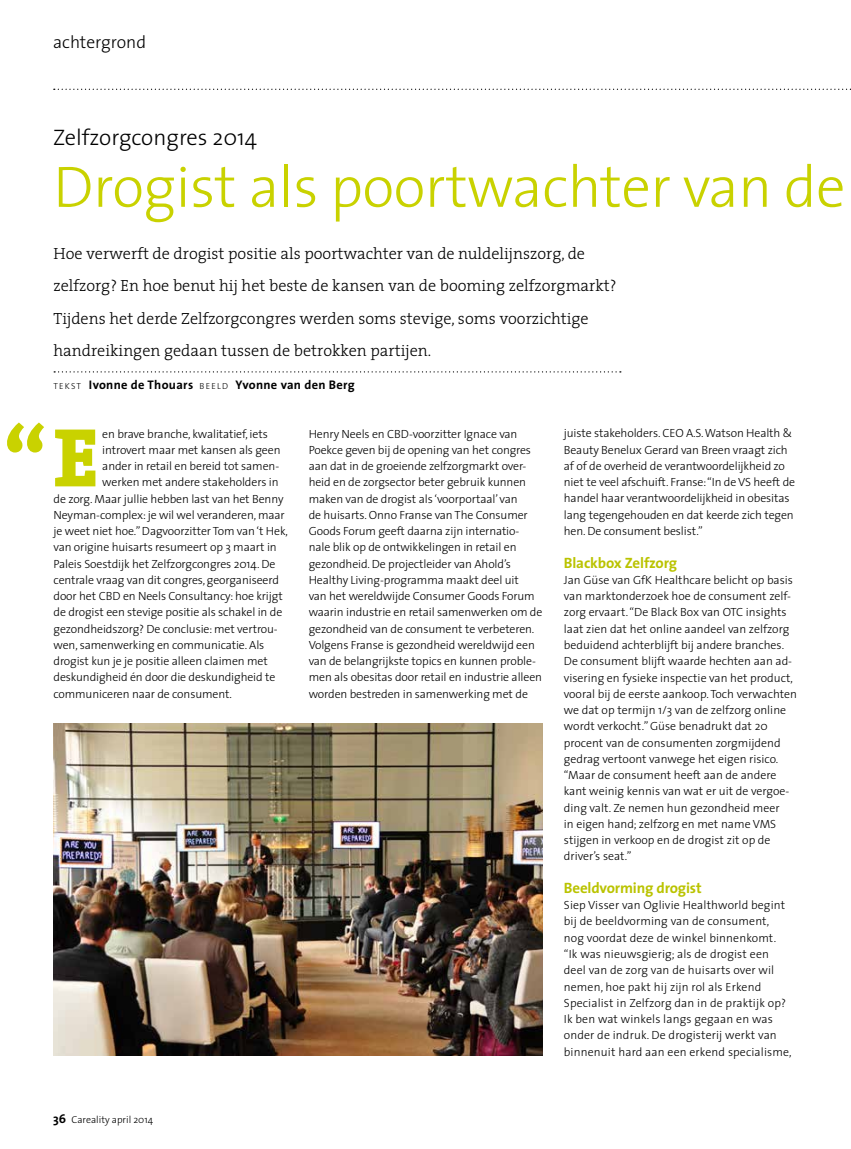
<style>
.page{position:relative;width:851px;height:1149px;background:#fff}
.page>*{position:absolute;margin:0;border:0;box-sizing:border-box;transform-origin:0 0}
.t1{font:800 84.12px "The Serif";color:#c9d200}
.t2{font:300 58.75px "The Sans";letter-spacing:-.01em;color:#c9d200}
.t3{font:300 22.5px "The Sans";color:#000}
.t4{font:300 17.5px "The Sans";color:#000}
.t5{font:300 16.25px/32.5px "The Serif";color:#000}
.t6{font:700 15px "The Sans";letter-spacing:-.01em;color:#bac300}
.t7{font:700 12.5px "The Sans";letter-spacing:.025em;color:#000}
.t8{font:300 11.88px/16.2px "The Sans";letter-spacing:-.01em;color:#000}
.t9{font:300 11.88px/16.2px "The Sans";letter-spacing:.01em;color:#000}
.t10{font:300 10px "The Sans";color:#000}
.s1{font-weight:300;font-size:8.75px}
.s2{font-weight:700;font-size:12.5px}
</style>
<div class="page">
<svg style="left:54px;top:89px;width:797px;height:1px"></svg>
<svg style="left:54px;top:371px;width:566px;height:1px"></svg>
<img style="left:53px;top:723px;width:489px;height:332px">
<p class="t4" style="left:53px;top:28px;width:94px">achtergrond</p>
<p class="t3" style="left:53px;top:119px;width:205px">Zelfzorgcongres 2014</p>
<p class="t2" style="left:53px;top:138px;width:793px">Drogist als poortwachter van de</p>
<p class="t5" style="left:53px;top:236px;width:564px">Hoe verwerft de drogist positie als poortwachter van de nuldelijnszorg, de zelfzorg? En hoe benut hij het beste de kansen van de booming zelfzorgmarkt?<br>Tijdens het derde Zelfzorgcongres werden soms stevige, soms voorzichtige handreikingen gedaan tussen de betrokken partijen.</p>
<p class="t7" style="left:53px;top:374px;width:303px"><span class="s1">TE KST</span> Ivonne de Thouars <span class="s1">B E E L D</span> Yvonne van den Berg</p>
<p class="t1" style="left:3px;top:387px;width:97px">“E</p>
<p class="t8" style="left:102px;top:425px;width:167px">en brave branche, kwalitatief, iets</p>
<p class="t8" style="left:308px;top:425px;width:235px">Henry Neels en CBD-voorzitter Ignace van Poekce geven bij de opening van het congres aan dat in de groeiende zelfzorgmarkt over&shy;heid en de zorgsector beter gebruik kunnen maken van de drogist als ‘voorportaal’ van<br>de huisarts. Onno Franse van The Consumer Goods Forum geeft daarna zijn internatio&shy;nale blik op de ontwikkelingen in retail en gezondheid. De projectleider van Ahold’s Healthy Living-programma maakt deel uit<br>van het wereldwijde Consumer Goods Forum waarin industrie en retail samenwerken om de gezondheid van de consument te verbeteren.<br>Volgens Franse is gezondheid wereldwijd een van de belangrijkste topics en kunnen proble&shy;men als obesitas door retail en industrie alleen worden bestreden in samenwerking met de</p>
<p class="t8" style="left:563px;top:425px;width:233px">juiste stakeholders. CEO A.S. Watson Health &amp; Beauty Benelux Gerard van Breen vraagt zich af of de overheid de verantwoordelijkheid zo niet te veel afschuift. Franse: “In de VS heeft de handel haar verantwoordelijkheid in obesitas lang tegengehouden en dat keerde zich tegen hen. De consument beslist.”</p>
<p class="t8" style="left:102px;top:441px;width:180px">introvert maar met kansen als geen</p>
<p class="t8" style="left:102px;top:457px;width:178px">ander in retail en bereid tot samen-</p>
<p class="t8" style="left:102px;top:473px;width:178px">werken met andere stakeholders in</p>
<p class="t8" style="left:53px;top:490px;width:231px">de zorg. Maar jullie hebben last van het Benny</p>
<p class="t8" style="left:53px;top:506px;width:233px">Neyman-complex: je wil wel veranderen, maar</p>
<p class="t8" style="left:53px;top:522px;width:236px">je weet niet hoe.” Dagvoorzitter Tom van ‘t Hek,</p>
<p class="t8" style="left:53px;top:538px;width:225px">van origine huisarts resumeert op 3 maart in</p>
<p class="t8" style="left:53px;top:555px;width:223px">Paleis Soestdijk het Zelfzorgcongres 2014. De</p>
<p class="t8" style="left:53px;top:571px;width:227px">centrale vraag van dit congres, georganiseerd</p>
<p class="t8" style="left:53px;top:587px;width:231px">door het CBD en Neels Consultancy: hoe krijgt</p>
<p class="t8" style="left:53px;top:603px;width:230px">de drogist een stevige positie als schakel in de</p>
<p class="t8" style="left:53px;top:620px;width:226px">gezondheidszorg? De conclusie: met vertrou-</p>
<p class="t8" style="left:53px;top:636px;width:212px">wen, samenwerking en communicatie. Als</p>
<p class="t8" style="left:53px;top:652px;width:216px">drogist kun je je positie alleen claimen met</p>
<p class="t8" style="left:53px;top:668px;width:223px">deskundigheid én door die deskundigheid te</p>
<p class="t8" style="left:53px;top:685px;width:180px">communiceren naar de consument.</p>
<p class="t6" style="left:563px;top:550px;width:115px">Blackbox Zelfzorg</p>
<p class="t8" style="left:563px;top:571px;width:234px">Jan Güse van GfK Healthcare belicht op basis van marktonderzoek hoe de consument zelf&shy;zorg ervaart. “De Black Box van OTC insights laat zien dat het online aandeel van zelfzorg beduidend achterblijft bij andere branches.<br>De consument blijft waarde hechten aan ad&shy;visering en fysieke inspectie van het product, vooral bij de eerste aankoop. Toch verwachten we dat op termijn 1/3 van de zelfzorg online wordt verkocht.” Güse benadrukt dat 20 procent van de consumenten zorgmijdend gedrag vertoont vanwege het eigen risico. “Maar de consument heeft aan de andere kant weinig kennis van wat er uit de vergoe&shy;ding valt. Ze nemen hun gezondheid meer<br>in eigen hand; zelfzorg en met name VMS stijgen in verkoop en de drogist zit op de driver’s seat.”</p>
<p class="t6" style="left:563px;top:875px;width:139px">Beeldvorming drogist</p>
<p class="t9" style="left:563px;top:896px;width:229px">Siep Visser van Oglivie Healthworld begint bij de beeldvorming van de consument, nog voordat deze de winkel binnenkomt. “Ik was nieuwsgierig; als de drogist een deel van de zorg van de huisarts over wil nemen, hoe pakt hij zijn rol als Erkend Specialist in Zelfzorg dan in de praktijk op?<br>Ik ben wat winkels langs gegaan en was onder de indruk. De drogisterij werkt van binnenuit hard aan een erkend specialisme,</p>
<p class="t10" style="left:53px;top:1111px;width:101px"><span class="s2">36</span> Careality april 2014</p>
</div>
